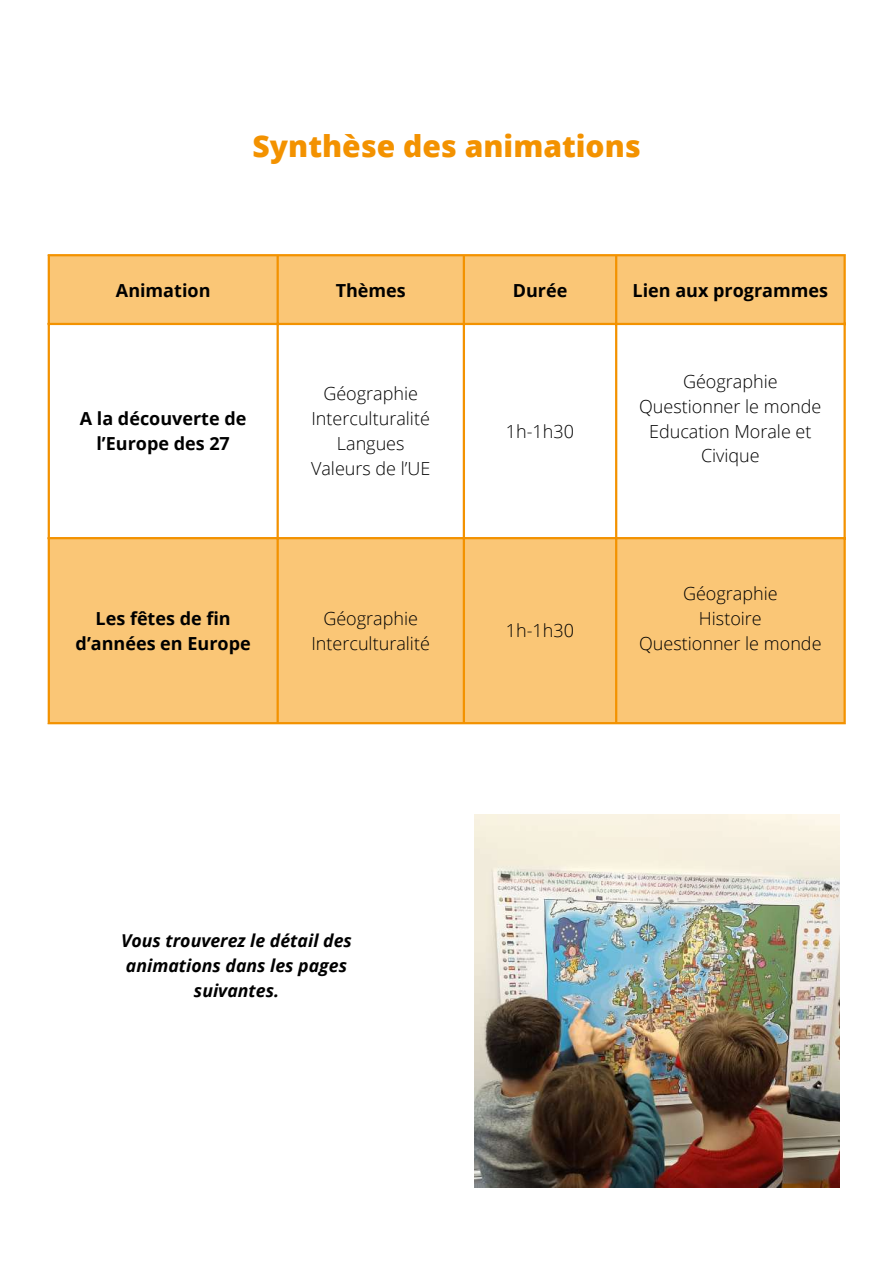
<style>
.page{position:relative;width:893px;height:1264px;background:#fff}
.page>*{position:absolute;margin:0;border:0;box-sizing:border-box;transform-origin:0 0}
.t1{font:800 30px "Open Sans";color:#f39200}
.t2{font:300 18px/24.8px "Open Sans";color:#000;text-align:center}
.t3{font:700 18px/24.8px "Open Sans";color:#000;text-align:center}
.t4{font:italic 700 17.7px/24.8px "Open Sans";color:#000;text-align:center}
</style>
<div class="page">
<svg style="left:50px;top:256px;width:793px;height:466px;fill:#fac676"></svg>
<hr style="left:48px;top:256px;width:2px;height:466px;background:#f39200">
<hr style="left:276px;top:256px;width:3px;height:466px;background:#f39200">
<hr style="left:462px;top:256px;width:3px;height:466px;background:#f39200">
<hr style="left:615px;top:256px;width:2px;height:466px;background:#f39200">
<hr style="left:843px;top:256px;width:2px;height:466px;background:#f39200">
<hr style="left:48px;top:254px;width:797px;height:2px;background:#f39200">
<hr style="left:48px;top:323px;width:797px;height:2px;background:#f39200">
<hr style="left:48px;top:537px;width:797px;height:2px;background:#f39200">
<hr style="left:48px;top:722px;width:797px;height:2px;background:#f39200">
<img style="left:474px;top:814px;width:364px;height:372px">
<h1 class="t1" style="left:252px;top:125px;width:389px">Synthèse des animations</h1>
<p class="t3" style="left:116px;top:277px;width:96px">Animation</p>
<p class="t3" style="left:335px;top:277px;width:72px">Thèmes</p>
<p class="t3" style="left:512px;top:277px;width:56px">Durée</p>
<p class="t3" style="left:632px;top:277px;width:197px">Lien aux programmes</p>
<p class="t3" style="left:80px;top:406px;width:168px">A la découverte de l’Europe des 27</p>
<p class="t2" style="left:311px;top:381px;width:121px">Géographie<br>Interculturalité<br>Langues<br>Valeurs de l’UE</p>
<p class="t3" style="left:76px;top:605px;width:176px">Les fêtes de fin d’années en Europe</p>
<p class="t2" style="left:311px;top:605px;width:120px">Géographie<br>Interculturalité</p>
<p class="t2" style="left:506px;top:418px;width:70px">1h-1h30</p>
<p class="t2" style="left:506px;top:618px;width:70px">1h-1h30</p>
<p class="t2" style="left:639px;top:369px;width:184px">Géographie<br>Questionner le monde<br>Education Morale et<br>Civique</p>
<p class="t2" style="left:639px;top:580px;width:184px">Géographie<br>Histoire<br>Questionner le monde</p>
<p class="t4" style="left:121px;top:927px;width:232px">Vous trouverez le détail des animations dans les pages suivantes.</p>
</div>
